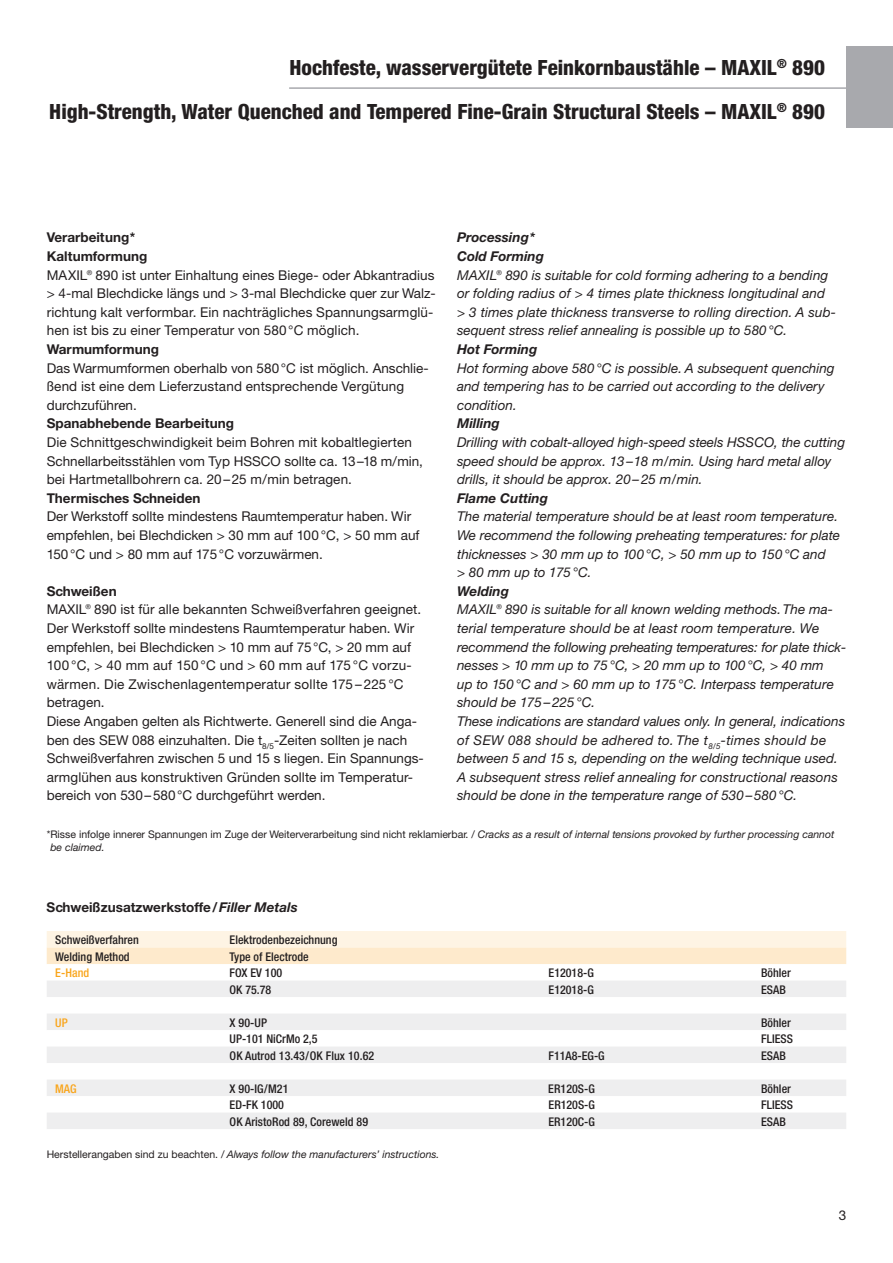
<style>
.page{position:relative;width:893px;height:1263px;background:#fff}
.page>*{position:absolute;margin:0;border:0;box-sizing:border-box;transform-origin:0 0}
.t1{font:800 condensed 21px "Helvetica Neue LT";color:#231f20}
.t2{font:italic 13.5px/18.6px "Helvetica Neue CE";color:#231f20}
.t3{font:13.5px/18.6px "Helvetica Neue CE";color:#231f20}
.t4{font:700 13.5px/18.6px "Helvetica Neue CE";color:#231f20}
.t5{font:italic 700 13.5px/18.6px "Helvetica Neue CE";color:#231f20}
.t6{font:500 condensed 12px "Helvetica Neue LT";color:#231f20}
.t7{font:500 condensed 12px "Helvetica Neue LT";letter-spacing:.005em;color:#f9a51b}
.t8{font:10.5px/13.5px "Helvetica Neue CE";color:#231f20}
.t9{font:italic 10.5px "Helvetica Neue CE";color:#231f20}
.s1{font-style:italic}
.s2{font-style:normal}
</style>
<div class="page">
<div style="left:846px;top:47px;width:47px;height:81px;background:#a8a9ad"></div>
<hr style="left:289px;top:87px;width:604px;height:2px;background:#a8a9ad">
<svg style="left:47px;top:931px;width:799px;height:33px;background:#feefd8"></svg>
<svg style="left:47px;top:981px;width:799px;height:148px;fill:#eeeeef"></svg>
<h1 class="t1" style="left:290px;top:61px;width:537px">Hochfeste, wasservergütete Feinkornbaustähle – MAXIL<sup>®</sup> 890</h1>
<h1 class="t1" style="left:49px;top:104px;width:777px">High-Strength, Water Quenched and Tempered Fine-Grain Structural Steels – MAXIL<sup>®</sup> 890</h1>
<p class="t4" style="left:47px;top:230px;width:102px">Verarbeitung *<br>Kaltumformung</p>
<p class="t3" style="left:47px;top:267px;width:391px">MAXIL® 890 ist unter Einhaltung eines Biege- oder Abkantradius &gt; 4-mal Blechdicke längs und &gt; 3-mal Blechdicke quer zur Walz&shy;richtung kalt verformbar. Ein nachträgliches Spannungs arm glü&shy;hen ist bis zu einer Temperatur von 580 °C möglich.</p>
<p class="t4" style="left:47px;top:341px;width:114px">Warmumformung</p>
<p class="t3" style="left:47px;top:360px;width:384px">Das Warmumformen oberhalb von 580 °C ist möglich. Anschlie&shy;ßend ist eine dem Lieferzustand entsprechende Vergütung durchzuführen.</p>
<p class="t4" style="left:47px;top:416px;width:189px">Spanabhebende Bearbeitung</p>
<p class="t3" style="left:47px;top:434px;width:378px">Die Schnittgeschwindigkeit beim Bohren mit kobaltlegierten<br>Schnellarbeitsstählen vom Typ HSSCO sollte ca. 13 –18 m / min, bei Hartmetallbohrern ca. 20 – 25 m / min betragen.</p>
<p class="t4" style="left:47px;top:490px;width:155px">Thermisches Schneiden</p>
<p class="t3" style="left:47px;top:509px;width:374px">Der Werkstoff sollte mindestens Raumtemperatur haben. Wir empfehlen, bei Blechdicken &gt; 30 mm auf 100 °C, &gt; 50 mm auf<br>150 °C und &gt; 80 mm auf 175 °C vorzu wärmen.</p>
<p class="t4" style="left:47px;top:583px;width:71px">Schweißen</p>
<p class="t3" style="left:47px;top:602px;width:379px">MAXIL® 890 ist für alle bekannten Schweißverfahren geeignet.<br>Der Werkstoff sollte mindestens Raumtemperatur haben. Wir empfehlen, bei Blechdicken &gt; 10 mm auf 75 °C, &gt; 20 mm auf 100 °C, &gt; 40 mm auf 150 °C und &gt; 60 mm auf 175 °C vorzu&shy;wärmen. Die Zwischenlagentemperatur sollte 175 – 225 °C betragen.<br>Diese Angaben gelten als Richtwerte. Generell sind die Anga&shy;ben des SEW 088 einzuhalten. Die t<sub>8/5</sub>-Zeiten sollten je nach Schweißverfahren zwischen 5 und 15 s liegen. Ein Spannungs&shy;armglühen aus konstruktiven Gründen sollte im Temperatur&shy;bereich von 530 – 580 °C durchgeführt werden.</p>
<p class="t5" style="left:457px;top:230px;width:89px">Processing *<br>Cold Forming</p>
<p class="t2" style="left:457px;top:267px;width:380px">MAXIL®890 is suitable for cold forming adhering to a bending or folding radius of &gt; 4 times plate thickness longitudinal and &gt; 3 times plate thickness transverse to rolling direction. A sub&shy;sequent stress relief annealing is possible up to 580 °C.</p>
<p class="t5" style="left:457px;top:341px;width:82px">Hot Forming</p>
<p class="t2" style="left:457px;top:360px;width:379px">Hot forming above 580 °C is possible. A subsequent quenching and tempering has to be carried out according to the delivery condition.</p>
<p class="t5" style="left:457px;top:416px;width:44px">Milling</p>
<p class="t2" style="left:457px;top:434px;width:389px">Drilling with cobalt-alloyed high-speed steels HSSCO, the cutting speed should be approx. 13 –18 m / min. Using hard metal alloy drills, it should be approx. 20 – 25 m / min.</p>
<p class="t5" style="left:457px;top:490px;width:92px">Flame Cutting</p>
<p class="t2" style="left:457px;top:509px;width:384px">The material temperature should be at least room temperature.<br>We recommend the following preheating temperatures: for plate thicknesses &gt; 30 mm up to 100 °C, &gt; 50 mm up to 150 °C and<br>&gt; 80 mm up to 175 °C.</p>
<p class="t5" style="left:457px;top:583px;width:53px">Welding</p>
<p class="t2" style="left:457px;top:602px;width:391px">MAXIL®890 is suitable for all known welding methods. The ma&shy;terial temperature should be at least room temperature. We recommend the following preheating temperatures: for plate thick&shy;nesses &gt; 10 mm up to 75 °C, &gt; 20 mm up to 100 °C, &gt; 40 mm<br>up to 150 °C and &gt; 60 mm up to 175 °C. Interpass temperature should be 175 – 225 °C.<br>These indications are standard values only. In general, indications of SEW 088 should be adhered to. The t<sub>8/5</sub>-times should be between 5 and 15 s, depending on the welding technique used.<br>A subsequent stress relief annealing for construc tional reasons should be done in the temperature range of 530 – 580 °C.</p>
<p class="t8" style="left:50px;top:828px;width:785px;text-indent:-4px">* Risse infolge innerer Spannungen im Zuge der Weiterverarbeitung sind nicht reklamierbar. / <span class="s1">Cracks as a result of internal tensions provoked by further processing cannot be claimed.</span></p>
<p class="t4" style="left:47px;top:899px;width:253px">Schweißzusatzwerkstoffe / <span class="s1">Filler Metals</span></p>
<p class="t6" style="left:55px;top:935px;width:85px">Schweißverfahren</p>
<p class="t6" style="left:230px;top:935px;width:109px">Elektrodenbezeichnung</p>
<p class="t6" style="left:55px;top:952px;width:76px">Welding Method</p>
<p class="t6" style="left:230px;top:952px;width:81px">Type of Electrode</p>
<p class="t7" style="left:55px;top:968px;width:36px">E-Hand</p>
<p class="t6" style="left:230px;top:968px;width:54px">FOX EV 100</p>
<p class="t6" style="left:548px;top:968px;width:47px">E12018-G</p>
<p class="t6" style="left:761px;top:968px;width:31px">Böhler</p>
<p class="t6" style="left:230px;top:985px;width:43px">OK 75.78</p>
<p class="t6" style="left:548px;top:985px;width:47px">E12018-G</p>
<p class="t6" style="left:761px;top:985px;width:26px">ESAB</p>
<p class="t7" style="left:55px;top:1018px;width:14px">UP</p>
<p class="t6" style="left:230px;top:1018px;width:39px">X 90-UP</p>
<p class="t6" style="left:761px;top:1018px;width:31px">Böhler</p>
<p class="t6" style="left:230px;top:1034px;width:89px">UP-101 NiCrMo 2,5</p>
<p class="t6" style="left:761px;top:1034px;width:33px">FLIESS</p>
<p class="t6" style="left:230px;top:1051px;width:146px">OK Autrod 13.43 / OK Flux 10.62</p>
<p class="t6" style="left:548px;top:1051px;width:58px">F11A8-EG-G</p>
<p class="t6" style="left:761px;top:1051px;width:26px">ESAB</p>
<p class="t7" style="left:55px;top:1084px;width:23px">MAG</p>
<p class="t6" style="left:230px;top:1084px;width:60px">X 90-IG / M21</p>
<p class="t6" style="left:548px;top:1084px;width:48px">ER120S-G</p>
<p class="t6" style="left:761px;top:1084px;width:31px">Böhler</p>
<p class="t6" style="left:230px;top:1100px;width:56px">ED-FK 1000</p>
<p class="t6" style="left:548px;top:1100px;width:48px">ER120S-G</p>
<p class="t6" style="left:761px;top:1100px;width:33px">FLIESS</p>
<p class="t6" style="left:230px;top:1117px;width:140px">OK AristoRod 89, Coreweld 89</p>
<p class="t6" style="left:548px;top:1117px;width:48px">ER120C-G</p>
<p class="t6" style="left:761px;top:1117px;width:26px">ESAB</p>
<p class="t9" style="left:47px;top:1151px;width:394px"><span class="s2">Herstellerangaben sind zu beachten. /</span> Always follow the manufacturers’ instructions.</p>
<p class="t3" style="left:839px;top:1208px;width:9px">3</p>
</div>
